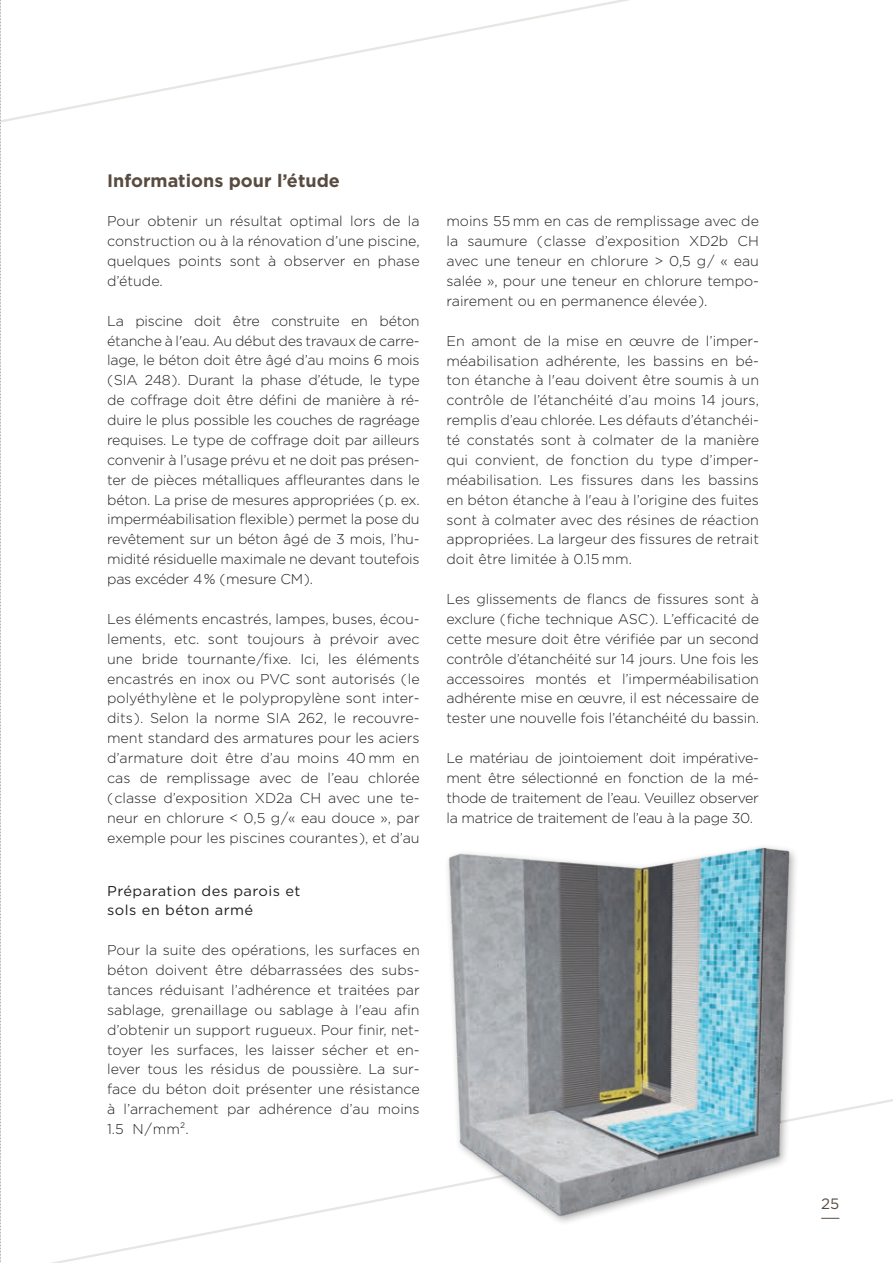
<style>
.page{position:relative;width:893px;height:1263px;background:#fff}
.page>*{position:absolute;margin:0;border:0;box-sizing:border-box;transform-origin:0 0}
.t1{font:700 18px "Gotham";color:#594b3f}
.t2{font:15px "Gotham";color:#594b3f}
.t3{font:300 14.25px/20px "Gotham";color:#231f20;text-align:justify}
.t4{font:14.25px/20px "Gotham";letter-spacing:.03em;color:#231f20}
</style>
<div class="page">
<img style="left:420px;top:847px;width:393px;height:372px">
<svg style="left:821px;top:1218px;width:18px;height:1px"></svg>
<svg style="left:0;top:0;width:1px;height:1263px"></svg>
<p class="t1" style="left:107px;top:168px;width:234px">Informations pour l’étude</p>
<p class="t3" style="left:107px;top:211px;width:314px">Pour obtenir un résultat optimal lors de la construction ou à la rénovation d’une piscine, quelques points sont à observer en phase d’étude.</p>
<p class="t3" style="left:107px;top:310px;width:314px">La piscine doit être construite en béton étanche à l'eau. Au début des travaux de carre&shy;lage, le béton doit être âgé d’au moins 6 mois ( SIA 248 ). Durant la phase d’étude, le type de coffrage doit être défini de manière à ré&shy;duire le plus possible les couches de ragréage requises. Le type de coffrage doit par ailleurs convenir à l’usage prévu et ne doit pas présen&shy;ter de pièces métalliques affleurantes dans le béton. La prise de mesures appropriées ( p. ex. imperméabilisation flexible ) permet la pose du revêtement sur un béton âgé de 3 mois, l’hu&shy;midité résiduelle maximale ne devant toutefois pas excéder 4 % ( mesure CM ).</p>
<p class="t3" style="left:107px;top:608px;width:314px">Les éléments encastrés, lampes, buses, écou&shy;lements, etc. sont toujours à prévoir avec une bride tournante /fixe. Ici, les éléments encastrés en inox ou PVC sont autorisés ( le polyéthylène et le polypropylène sont inter&shy;dits ). Selon la norme SIA 262, le recouvre&shy;ment standard des armatures pour les aciers d’armature doit être d’au moins 40 mm en cas de remplissage avec de l’eau chlorée ( classe d’exposition XD2a CH avec une te&shy;neur en chlorure &lt; 0,5 g /« eau douce », par exemple pour les piscines courantes ), et d’au</p>
<p class="t4" style="left:107px;top:880px;width:195px">Préparation des parois et sols en béton armé</p>
<p class="t3" style="left:107px;top:940px;width:314px">Pour la suite des opérations, les surfaces en béton doivent être débarrassées des subs&shy;tances réduisant l’adhérence et traitées par sablage, grenaillage ou sablage à l'eau afin d’obtenir un support rugueux. Pour finir, net&shy;toyer les surfaces, les laisser sécher et en&shy;lever tous les résidus de poussière. La sur&shy;face du béton doit présenter une résistance à l’arrachement par adhérence d’au moins 1.5 N / mm².</p>
<p class="t3" style="left:446px;top:211px;width:314px">moins 55 mm en cas de remplissage avec de la saumure ( classe d’exposition XD2b CH avec une teneur en chlorure &gt; 0,5 g / « eau salée », pour une teneur en chlorure tempo&shy;rairement ou en permanence élevée ).</p>
<p class="t3" style="left:446px;top:330px;width:314px">En amont de la mise en œuvre de l’imper&shy;méabilisation adhérente, les bassins en bé&shy;ton étanche à l'eau doivent être soumis à un contrôle de l’étanchéité d’au moins 14 jours, remplis d’eau chlorée. Les défauts d’étanchéi&shy;té constatés sont à colmater de la manière qui convient, de fonction du type d’imper&shy;méabilisation. Les fissures dans les bassins en béton étanche à l'eau à l’origine des fuites sont à colmater avec des résines de réaction appropriées. La largeur des fissures de retrait doit être limitée à 0.15 mm.</p>
<p class="t3" style="left:446px;top:589px;width:314px">Les glissements de flancs de fissures sont à exclure ( fiche technique ASC ). L’efficacité de cette mesure doit être vérifiée par un second contrôle d’étanchéité sur 14 jours. Une fois les accessoires montés et l’imperméabilisation adhérente mise en œuvre, il est nécessaire de tester une nouvelle fois l’étanchéité du bassin.</p>
<p class="t3" style="left:446px;top:748px;width:314px">Le matériau de jointoiement doit impérative&shy;ment être sélectionné en fonction de la mé&shy;thode de traitement de l’eau. Veuillez observer la matrice de traitement de l’eau à la page 30.</p>
<p class="t2" style="left:821px;top:1194px;width:20px">25</p>
</div>
